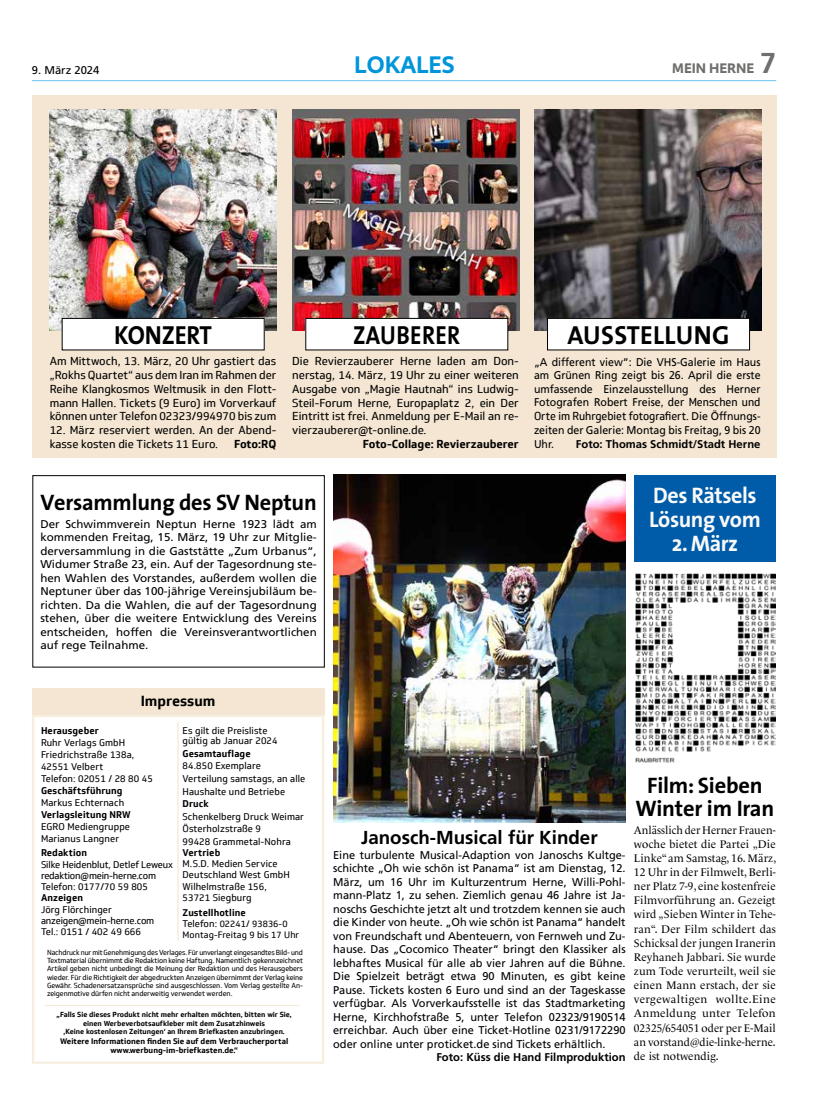
<style>
.page{position:relative;width:833px;height:1117px;background:#fff}
.page>*{position:absolute;margin:0;border:0;box-sizing:border-box;transform-origin:0 0}
.t1{font:700 26.25px "The Sans";letter-spacing:.01em;color:#000}
.t2{font:700 26.25px "The Sans";letter-spacing:.01em;color:#000;scale:.88 1}
.t3{font:700 26.25px "The Sans";letter-spacing:.01em;color:#000;scale:.93 1}
.t4{font:700 23.75px "Quire Sans Pro";color:#0095db}
.t5{font:700 22.5px/22.5px "The Sans";letter-spacing:-.01em;color:#000;text-align:center}
.t6{font:700 22.5px/23.8px "The Sans";letter-spacing:-.02em;color:#f9f9f9}
.t7{font:700 18.75px "Frutiger LT Std";color:#000}
.t8{font:700 14.25px "Soleto";color:#000}
.t9{font:800 13.75px "Quire Sans Pro";color:#6f6f6e}
.t10{font:11.25px/13.5px "Frutiger LT Std";color:#000;text-align:justify}
.t11{font:11.25px/13.8px "Soleto";color:#000;text-align:justify}
.t12{font:11.25px/14.1px "Le Monde Livre Std";letter-spacing:.005em;color:#000;text-align:justify}
.t13{font:11.25px/13.6px "Frutiger LT Std";color:#000;text-align:justify;scale:.94 1}
.t14{font:700 11.25px "Frutiger LT Std";color:#000}
.t15{font:11.25px "Soleto";color:#000;scale:.94 1}
.t16{font:700 11.25px "Soleto";color:#000}
.t17{font:9.5px/11.2px "Soleto";letter-spacing:.01em;color:#000}
.t18{font:700 9.5px "Soleto";letter-spacing:.01em;color:#000}
.t19{font:9.5px/11.2px "Soleto";letter-spacing:-.01em;color:#000}
.t20{font:9px/11.2px "Soleto";letter-spacing:.01em;color:#000}
.t21{font:700 7.88px/9.5px "Soleto";color:#000;text-align:center}
.t22{font:7.12px/8.4px "Soleto";letter-spacing:-.01em;color:#000001;text-align:justify;scale:.96 1}
.t23{font:700 7.12px/8.6px "Soleto";color:#000;text-align:center}
.s1{font-family:"Frutiger LT Std";font-weight:700;font-size:28.75px}
.s2{font-family:"Soleto"}
.s3{font-family:"Frutiger LT Std"}
.s4{font-size:9.5px}
</style>
<div class="page">
<hr style="left:32px;top:80px;width:744px;height:1px;background:#6bc1ee">
<div style="left:32px;top:95px;width:744px;height:362px;background:#f4e6d2"></div>
<div style="left:32px;top:714px;width:292px;height:349px;border:2px solid #f7eee0"></div>
<div style="left:43px;top:1005px;width:262px;height:54px;border:1px solid #fff"></div>
<hr style="left:177px;top:721px;width:2px;height:219px;background:#f4e6d2">
<div style="left:32px;top:687px;width:292px;height:27px;background:#f4e6d2"></div>
<hr style="left:45px;top:1004px;width:254px;height:1px;background:#f4e6d2">
<div style="left:32px;top:475px;width:293px;height:192px;border:1px solid #000"></div>
<img style="left:534px;top:109px;width:227px;height:221px">
<div style="left:547px;top:318px;width:202px;height:32px;background:#fff"></div>
<div style="left:547px;top:318px;width:202px;height:32px;border:1px solid #000"></div>
<img style="left:50px;top:109px;width:226px;height:222px">
<div style="left:62px;top:318px;width:202px;height:32px;background:#fff"></div>
<div style="left:62px;top:318px;width:202px;height:32px;border:1px solid #000"></div>
<img style="left:333px;top:475px;width:292px;height:347px">
<div style="left:634px;top:475px;width:141px;height:87px;background:#005ca9"></div>
<img style="left:635px;top:573px;width:140px;height:189px">
<img style="left:293px;top:109px;width:226px;height:221px">
<div style="left:306px;top:318px;width:202px;height:32px;background:#fff"></div>
<div style="left:305px;top:318px;width:203px;height:32px;border:1px solid #000"></div>
<p class="t10" style="left:32px;top:64px;width:69px">9. März 2024</p>
<h2 class="t4" style="left:354px;top:50px;width:102px">LOKALES</h2>
<p class="t9" style="left:672px;top:59px;width:105px">MEIN HERNE <span class="s1">7</span></p>
<h1 class="t3" style="left:114px;top:313px;width:107px">KONZERT</h1>
<p class="t11" style="left:50px;top:354px;width:228px">Am Mittwoch, 13. März, 20 Uhr gastiert das „Rokhs Quartet“ aus dem Iran im Rahmen der Reihe Klangkosmos Weltmusik in den Flott&shy;mann Hallen. Tickets (9 Euro) im Vorverkauf können unter Telefon 02323/994970 bis zum</p>
<p class="t11" style="left:50px;top:423px;width:228px">12. März reserviert werden. An der Abend&shy;kasse kosten die Tickets 11 Euro.</p>
<p class="t16" style="left:234px;top:436px;width:44px">Foto:RQ</p>
<h1 class="t2" style="left:353px;top:313px;width:123px">ZAUBERER</h1>
<p class="t11" style="left:292px;top:354px;width:228px">Die Revierzauberer Herne laden am Don&shy;nerstag, 14. März, 19 Uhr zu einer weiteren Ausgabe von „Magie Hautnah“ ins Ludwig-Steil-Forum Herne, Europaplatz 2, ein Der Eintritt ist frei. Anmeldung per E-Mail an re&shy;vierzauberer@t-online.de.</p>
<p class="t16" style="left:363px;top:436px;width:157px">Foto-Collage: Revierzauberer</p>
<h3 class="t5" style="left:40px;top:491px;width:278px">Versammlung des SV Neptun</h3>
<p class="t10" style="left:40px;top:517px;width:278px">Der Schwimmverein Neptun Herne 1923 lädt am kommenden Freitag, 15. März, 19 Uhr zur Mitglie&shy;derversammlung in die Gaststätte „Zum Urbanus“, Widumer Straße 23, ein. Auf der Tagesordnung ste&shy;hen Wahlen des Vorstandes, außerdem wollen die Neptuner über das 100-jährige Vereinsjubiläum be&shy;richten. Da die Wahlen, die auf der Tagesordnung stehen, über die weitere Entwicklung des Vereins entscheiden, hoffen die Vereinsverantwortlichen auf rege Teilnahme.</p>
<h1 class="t1" style="left:567px;top:313px;width:164px">AUSSTELLUNG</h1>
<p class="t13" style="left:534px;top:355px;width:242px">„A different view“: Die VHS-Galerie im Haus am Grünen Ring zeigt bis 26. April die erste umfassende Einzelausstellung des Herner Fotografen Robert Freise<span class="s2">, der Menschen und</span></p>
<p class="t15" style="left:534px;top:409px;width:242px">Orte im Ruhrgebiet fotografiert. <span class="s3">Die Öffnungs-</span></p>
<p class="t13" style="left:534px;top:423px;width:242px">zeiten der Galerie: Montag bis Freitag, 9 bis 20<br>Uhr.</p>
<p class="t14" style="left:576px;top:437px;width:186px">Foto: Thomas Schmidt/Stadt Herne</p>
<h3 class="t6" style="left:649px;top:483px;width:113px">Des Rätsels<br>Lösung vom</h3>
<h3 class="t6" style="left:672px;top:530px;width:68px">2. März</h3>
<p class="t8" style="left:141px;top:692px;width:76px">Impressum</p>
<p class="t18" style="left:41px;top:725px;width:59px">Herausgeber</p>
<p class="t17" style="left:41px;top:737px;width:113px;line-height:11.9px">Ruhr Verlags GmbH<br>Friedrichstraße 138a,<br>42551 Velbert<br>Telefon: 02051 / 28 80 45</p>
<p class="t18" style="left:41px;top:784px;width:83px">Geschäftsführung</p>
<p class="t17" style="left:41px;top:796px;width:85px">Markus Echternach</p>
<p class="t18" style="left:41px;top:808px;width:91px">Verlagsleitung NRW</p>
<p class="t17" style="left:41px;top:820px;width:91px;line-height:11.9px">EGRO Mediengruppe<br>Marianus Langner</p>
<p class="t18" style="left:41px;top:846px;width:47px">Redaktion</p>
<p class="t19" style="left:41px;top:858px;width:134px">Silke Heidenblut, Detlef Leweux redaktion@mein-herne.com<br>Telefon: 0177/70 59 805</p>
<p class="t18" style="left:41px;top:891px;width:43px">Anzeigen</p>
<p class="t17" style="left:41px;top:903px;width:115px">Jörg Flörchinger anzeigen@mein-herne.com<br>Tel.: 0151 / 402 49 666</p>
<p class="t17" style="left:182px;top:726px;width:97px;line-height:10px">Es gilt die Preisliste gültig ab Januar 2024</p>
<p class="t18" style="left:182px;top:747px;width:70px">Gesamtauflage</p>
<p class="t17" style="left:182px;top:759px;width:124px;line-height:12.5px">84.850 Exemplare<br>Verteilung samstags, an alle<br>Haushalte und Betriebe</p>
<p class="t18" style="left:182px;top:797px;width:28px">Druck</p>
<p class="t17" style="left:182px;top:809px;width:123px;line-height:12.5px">Schenkelberg Druck Weimar<br>Österholzstraße 9<br>99428 Grammetal-Nohra</p>
<p class="t18" style="left:182px;top:846px;width:39px">Vertrieb</p>
<p class="t17" style="left:182px;top:858px;width:109px">M.S.D. Medien Service<br>Deutschland West GmbH<br>Wilhelmstraße 156,<br>53721 Siegburg</p>
<p class="t18" style="left:182px;top:906px;width:65px">Zustellhotline</p>
<p class="t20" style="left:182px;top:917px;width:118px"><span class="s4">Telefon:</span> 02241/ 93836-0<br>Montag-Freitag 9 bis 17 Uhr</p>
<p class="t22" style="left:47px;top:947px;width:268px">Nachdruck nur mit Genehmigung des Verlages. Für unverlangt eingesandtes Bild- und Textmaterial übernimmt die Redaktion keine Haftung. Namentlich gekennzeichnet Artikel geben nicht unbedingt die Meinung der Redaktion und des Herausgebers wieder. Für die Richtigkeit der abgedruckten Anzeigen übernimmt der Verlag keine Gewähr. Schadenersatzansprüche sind ausgeschlossen. Vom Verlag gestellte An&shy;zeigenmotive dürfen nicht anderweitig verwendet werden.</p>
<p class="t23" style="left:57px;top:1010px;width:236px">„Falls Sie dieses Produkt nicht mehr erhalten möchten, bitten wir Sie, einen Werbeverbotsaufkleber mit dem Zusatzhinweis<br>‚Keine kostenlosen Zeitungen‘ an Ihrem Briefkasten anzubringen.</p>
<p class="t21" style="left:60px;top:1035px;width:230px">Weitere Informationen finden Sie auf dem Verbraucherportal www.werbung-im-briefkasten.de.“</p>
<h3 class="t7" style="left:361px;top:826px;width:238px">Janosch-Musical für Kinder</h3>
<p class="t10" style="left:333px;top:848px;width:294px">Eine turbulente Musical-Adaption von Janoschs Kultge&shy;schichte „Oh wie schön ist Panama“ ist am Dienstag, 12.<br>März, um 16 Uhr im Kulturzentrum Herne, Willi-Pohl&shy;mann-Platz 1, zu sehen. Ziemlich genau 46 Jahre ist Ja&shy;noschs Geschichte jetzt alt und trotzdem kennen sie auch die Kinder von heute. „Oh wie schön ist Panama“ handelt von Freundschaft und Abenteuern, von Fernweh und Zu&shy;hause. Das „Cocomico Theater“ bringt den Klassiker als lebhaftes Musical für alle ab vier Jahren auf die Bühne.<br>Die Spielzeit beträgt etwa 90 Minuten, es gibt keine Pause. Tickets kosten 6 Euro und sind an der Tageskasse verfügbar. Als Vorverkaufsstelle ist das Stadtmarketing Herne, Kirchhofstraße 5, unter Telefon 02323/9190514 erreichbar. Auch über eine Ticket-Hotline 0231/9172290 oder online unter proticket.de sind Tickets erhältlich.</p>
<p class="t14" style="left:436px;top:1050px;width:191px">Foto: Küss die Hand Filmproduktion</p>
<h3 class="t5" style="left:635px;top:773px;width:140px">Film: Sieben<br>Winter im Iran</h3>
<p class="t12" style="left:634px;top:822px;width:144px">Anlässlich der Herner Frauen&shy;woche bietet die Partei „Die Linke“ am Samstag, 16. März, 12 Uhr in der Filmwelt, Berli&shy;ner Platz 7-9, eine kostenfreie Filmvorführung an. Gezeigt wird „Sieben Winter in Tehe&shy;ran“. Der Film schildert das Schicksal der jungen Iranerin Reyhaneh Jabbari. Sie wurde zum Tode verurteilt, weil sie einen Mann erstach, der sie vergewaltigen wollte.Eine Anmeldung unter Telefon 02325/654051 oder per E-Mail an vorstand@die-linke-herne. de ist notwendig.</p>
</div>
